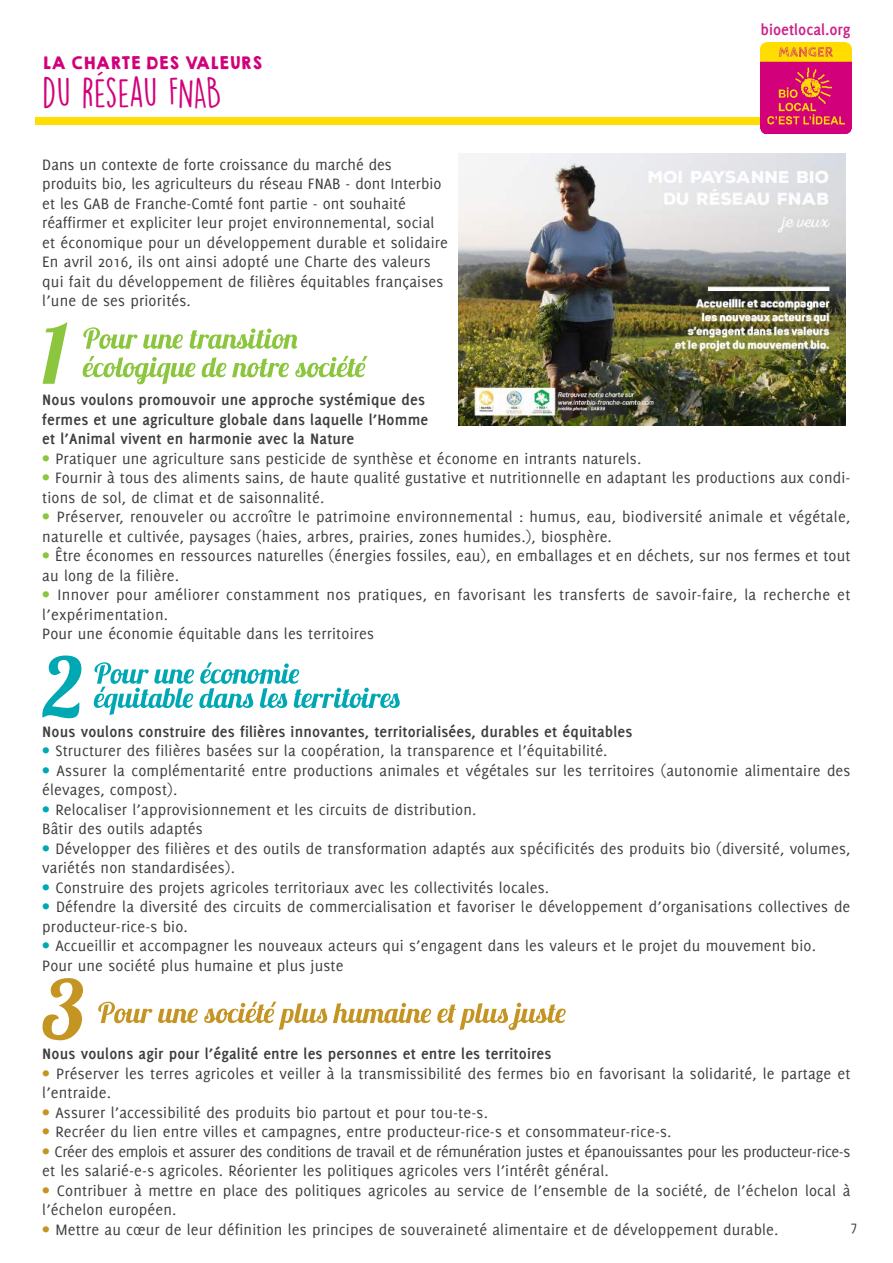
<style>
.page{position:relative;width:893px;height:1263px;background:#fff}
.page>*{position:absolute;margin:0;border:0;box-sizing:border-box;transform-origin:0 0}
.t1{font:82.5px "Lobster 1.3";color:#8bc63e}
.t2{font:82.5px "Lobster 1.3";color:#00a8b4}
.t3{font:82.5px "Lobster 1.3";color:#c59524}
.t4{font:37.5px "DK Lemon Yellow Sun";letter-spacing:-.03em;color:#d2007a}
.t5{font:700 16.8px "Delicious";color:#cd2189}
.t6{font:16.5px/19.5px "Delicious";letter-spacing:.01em;color:#3e3e3f}
.t7{font:700 16.5px/19.5px "Delicious";letter-spacing:.01em;color:#3e3e3f}
.t8{font:16.5px/19.5px "Delicious";letter-spacing:-.02em;color:#3e3e3f}
.t9{font:15.6px "KGHAPPY Solid";color:#d2007a}
.t10{font:15px "Delicious";color:#3e3e3f}
.s1{font-size:18px;color:#8bc63e}
.s2{font-size:18px;color:#00a8b4}
.s3{font-size:18px;color:#c59524}
</style>
<div class="page">
<div style="left:35px;top:117px;width:800px;height:7px;background:#fd0"></div>
<img style="left:760px;top:42px;width:91px;height:91px">
<svg style="left:83px;top:327px;width:214px;height:22px"></svg>
<svg style="left:83px;top:356px;width:285px;height:28px"></svg>
<svg style="left:94px;top:662px;width:306px;height:53px"></svg>
<svg style="left:98px;top:1002px;width:468px;height:28px"></svg>
<img style="left:458px;top:153px;width:388px;height:273px">
<p class="t9" style="left:42px;top:51px;width:221px">LA CHARTE DES VALEURS</p>
<h2 class="t4" style="left:42px;top:70px;width:181px">DU RÉSEAU FNAB</h2>
<p class="t6" style="left:42px;top:154px;width:407px">Dans un contexte de forte croissance du marché des produits bio, les agriculteurs du réseau FNAB - dont Interbio et les GAB de Franche-Comté font partie - ont souhaité réaffirmer et expliciter leur projet environnemental, social et économique pour un développement durable et solidaire En avril 2016, ils ont ainsi adopté une Charte des valeurs qui fait du développement de filières équitables françaises l’une de ses priorités.</p>
<h1 class="t1" style="left:41px;top:301px;width:28px">1</h1>
<p class="t5" style="left:761px;top:20px;width:92px">bioetlocal.org</p>
<p class="t7" style="left:42px;top:390px;width:388px">Nous voulons promouvoir une approche systémique des fermes et une agriculture globale dans laquelle l’Homme et l’Animal vivent en harmonie avec la Nature</p>
<p class="t6" style="left:42px;top:448px;width:600px"><span class="s1">•</span> Pratiquer une agriculture sans pesticide de synthèse et économe en intrants naturels.</p>
<p class="t6" style="left:42px;top:468px;width:810px"><span class="s1">•</span> Fournir à tous des aliments sains, de haute qualité gustative et nutritionnelle en adaptant les productions aux condi&shy;tions de sol, de climat et de saisonnalité.</p>
<p class="t6" style="left:42px;top:507px;width:810px"><span class="s1">•</span> Préserver, renouveler ou accroître le patrimoine environnemental : humus, eau, biodiversité animale et végétale, naturelle et cultivée, paysages (haies, arbres, prairies, zones humides.), biosphère.</p>
<p class="t6" style="left:42px;top:546px;width:810px"><span class="s1">•</span> Être économes en ressources naturelles (énergies fossiles, eau), en emballages et en déchets, sur nos fermes et tout au long de la filière.</p>
<p class="t6" style="left:42px;top:585px;width:810px"><span class="s1">•</span> Innover pour améliorer constamment nos pratiques, en favorisant les transferts de savoir-faire, la recherche et l’expérimentation.<br>Pour une économie équitable dans les territoires</p>
<h1 class="t2" style="left:43px;top:635px;width:42px">2</h1>
<p class="t7" style="left:42px;top:721px;width:592px">Nous voulons construire des filières innovantes, territorialisées, durables et équitables</p>
<p class="t6" style="left:42px;top:741px;width:567px"><span class="s2">•</span> Structurer des filières basées sur la coopération, la transparence et l’équitabilité.</p>
<p class="t6" style="left:42px;top:760px;width:810px"><span class="s2">•</span> Assurer la complémentarité entre productions animales et végétales sur les territoires (autonomie alimentaire des élevages, compost).</p>
<p class="t6" style="left:42px;top:799px;width:436px"><span class="s2">•</span> Relocaliser l’approvisionnement et les circuits de distribution.<br>Bâtir des outils adaptés</p>
<p class="t6" style="left:42px;top:838px;width:810px"><span class="s2">•</span> Développer des filières et des outils de transformation adaptés aux spécificités des produits bio (diversité, volumes, variétés non standardisées).</p>
<p class="t6" style="left:42px;top:877px;width:508px"><span class="s2">•</span> Construire des projets agricoles territoriaux avec les collectivités locales.</p>
<p class="t6" style="left:42px;top:897px;width:810px"><span class="s2">•</span> Défendre la diversité des circuits de commercialisation et favoriser le développement d’organisations collectives de producteur-rice-s bio.</p>
<p class="t6" style="left:42px;top:936px;width:775px"><span class="s2">•</span> Accueillir et accompagner les nouveaux acteurs qui s’engagent dans les valeurs et le projet du mouvement bio.<br>Pour une société plus humaine et plus juste</p>
<h1 class="t3" style="left:42px;top:957px;width:44px">3</h1>
<p class="t7" style="left:42px;top:1044px;width:510px">Nous voulons agir pour l’égalité entre les personnes et entre les territoires</p>
<p class="t6" style="left:42px;top:1063px;width:810px"><span class="s3">•</span> Préserver les terres agricoles et veiller à la transmissibilité des fermes bio en favorisant la solidarité, le partage et l’entraide.</p>
<p class="t6" style="left:42px;top:1102px;width:447px"><span class="s3">•</span> Assurer l’accessibilité des produits bio partout et pour tou-te-s.</p>
<p class="t6" style="left:42px;top:1122px;width:631px"><span class="s3">•</span> Recréer du lien entre villes et campagnes, entre producteur-rice-s et consommateur-rice-s.</p>
<p class="t8" style="left:42px;top:1141px;width:810px"><span class="s3">•</span> Créer des emplois et assurer des conditions de travail et de rémunération justes et épanouissantes pour les producteur-rice-s et les salarié-e-s agricoles. Réorienter les politiques agricoles vers l’intérêt général.</p>
<p class="t6" style="left:42px;top:1180px;width:810px"><span class="s3">•</span> Contribuer à mettre en place des politiques agricoles au service de l’ensemble de la société, de l’échelon local à l’échelon européen.</p>
<p class="t6" style="left:42px;top:1219px;width:738px"><span class="s3">•</span> Mettre au cœur de leur définition les principes de souveraineté alimentaire et de développement durable.</p>
<p class="t10" style="left:850px;top:1217px;width:8px">7</p>
</div>
